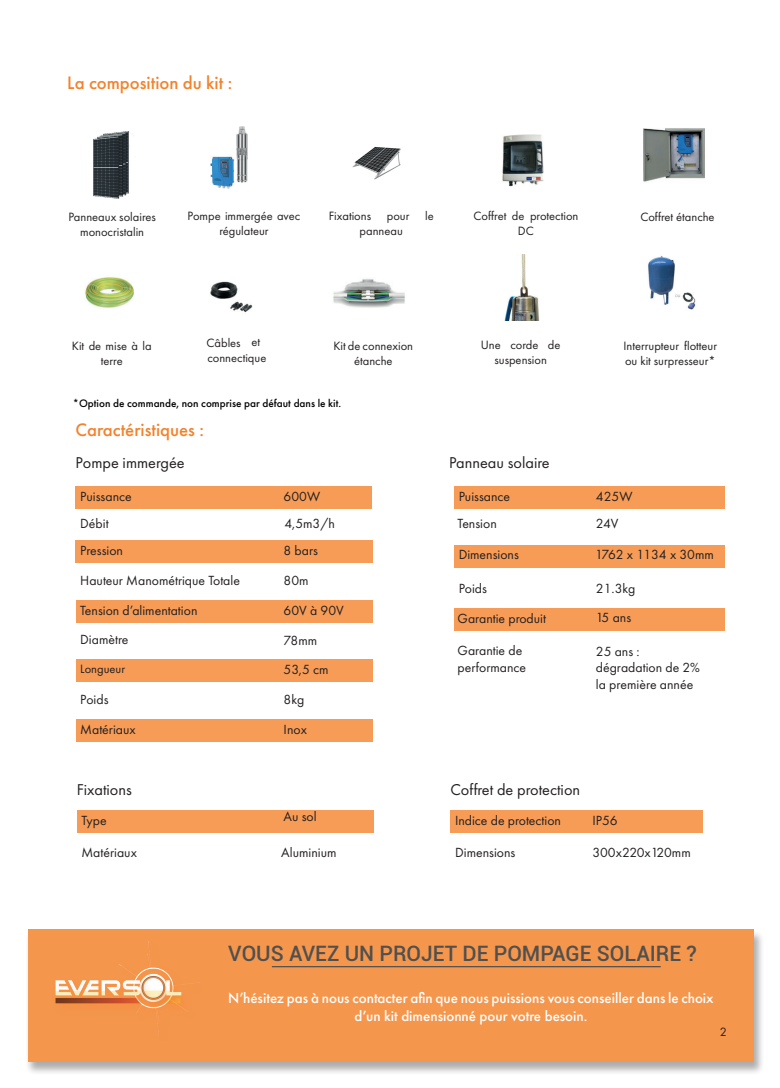
<style>
.page{position:relative;width:780px;height:1088px;background:#fff}
.page>*{position:absolute;margin:0;border:0;box-sizing:border-box;transform-origin:0 0}
.t1{font:500 21.25px "Roboto";color:#50504f}
.t2{font:500 18.75px "Futura PT";color:#f4822b}
.t3{font:16.25px "Futura PT";color:#231f20}
.t4{font:500 15px/18px "Futura PT";color:#fff;text-align:center}
.t5{font:13.75px/16.5px "Futura PT";color:#231f20}
.t6{font:12.5px/15px "Futura PT";color:#231f20;text-align:center}
.t7{font:500 11.25px "Futura PT";color:#000}
</style>
<div class="page">
<img style="left:210px;top:126px;width:38px;height:63px">
<img style="left:502px;top:134px;width:42px;height:53px">
<img style="left:643px;top:128px;width:61px;height:54px">
<img style="left:85px;top:277px;width:48px;height:31px">
<img style="left:210px;top:281px;width:43px;height:32px">
<img style="left:333px;top:278px;width:72px;height:30px">
<img style="left:504px;top:255px;width:36px;height:65px">
<img style="left:648px;top:256px;width:48px;height:54px">
<img style="left:352px;top:146px;width:49px;height:34px">
<img style="left:94px;top:131px;width:40px;height:68px">
<div style="left:25px;top:929px;width:739px;height:147px;background:#231f20;opacity:.44"></div>
<div style="left:28px;top:929px;width:726px;height:133px;background:#f5964d"></div>
<img style="left:55px;top:941px;width:144px;height:94px">
<div style="left:77px;top:719px;width:296px;height:23px;background:#f69c57"></div>
<div style="left:77px;top:659px;width:296px;height:23px;background:#f69c57"></div>
<div style="left:77px;top:600px;width:296px;height:23px;background:#f69c57"></div>
<div style="left:75px;top:541px;width:298px;height:22px;background:#f69c57"></div>
<div style="left:75px;top:486px;width:297px;height:23px;background:#f69c57"></div>
<div style="left:454px;top:486px;width:270px;height:23px;background:#f69c57"></div>
<div style="left:454px;top:545px;width:270px;height:22px;background:#f69c57"></div>
<div style="left:454px;top:608px;width:270px;height:23px;background:#f69c57"></div>
<div style="left:77px;top:810px;width:296px;height:23px;background:#f69c57"></div>
<div style="left:450px;top:810px;width:253px;height:23px;background:#f69c57"></div>
<hr style="left:272px;top:966px;width:388px;height:1px;background:#50504f">
<h2 class="t2" style="left:67px;top:72px;width:166px">La composition du kit :</h2>
<p class="t6" style="left:68px;top:210px;width:89px">Panneaux solaires monocristalin</p>
<p class="t6" style="left:187px;top:208px;width:114px">Pompe immergée avec régulateur</p>
<p class="t6" style="left:329px;top:208px;width:44px">Fixations</p>
<p class="t6" style="left:387px;top:208px;width:24px">pour</p>
<p class="t6" style="left:425px;top:208px;width:10px">le</p>
<p class="t6" style="left:359px;top:223px;width:45px">panneau</p>
<p class="t6" style="left:473px;top:208px;width:106px">Coffret de protection<br>DC</p>
<p class="t6" style="left:640px;top:210px;width:76px">Coffret étanche</p>
<p class="t6" style="left:72px;top:338px;width:81px">Kit de mise à la terre</p>
<p class="t6" style="left:206px;top:336px;width:61px;text-align:left">Câbles et connectique</p>
<p class="t6" style="left:333px;top:338px;width:81px">Kit de connexion étanche</p>
<p class="t6" style="left:481px;top:337px;width:81px">Une corde de suspension</p>
<p class="t6" style="left:623px;top:338px;width:95px;text-align:left">Interrupteur flotteur ou kit surpresseur*</p>
<p class="t7" style="left:73px;top:397px;width:270px">*Option de commande, non comprise par défaut dans le kit.</p>
<h2 class="t2" style="left:75px;top:418px;width:130px">Caractéristiques :</h2>
<p class="t3" style="left:75px;top:453px;width:111px">Pompe immergée</p>
<p class="t5" style="left:80px;top:488px;width:53px">Puissance</p>
<p class="t5" style="left:283px;top:488px;width:38px">600W</p>
<p class="t5" style="left:80px;top:515px;width:30px">Débit</p>
<p class="t5" style="left:284px;top:515px;width:52px">4,5m3/h</p>
<p class="t5" style="left:80px;top:542px;width:44px">Pression</p>
<p class="t5" style="left:283px;top:542px;width:36px">8 bars</p>
<p class="t5" style="left:80px;top:572px;width:161px">Hauteur Manométrique Totale</p>
<p class="t5" style="left:283px;top:572px;width:27px">80m</p>
<p class="t5" style="left:80px;top:602px;width:119px">Tension d’alimentation</p>
<p class="t5" style="left:283px;top:602px;width:62px">60V à 90V</p>
<p class="t5" style="left:80px;top:631px;width:50px">Diamètre</p>
<p class="t5" style="left:283px;top:632px;width:35px">78mm</p>
<p class="t6" style="left:80px;top:661px;width:46px">Longueur</p>
<p class="t5" style="left:283px;top:661px;width:46px">53,5 cm</p>
<p class="t5" style="left:80px;top:691px;width:30px">Poids</p>
<p class="t5" style="left:283px;top:691px;width:22px">8kg</p>
<p class="t5" style="left:80px;top:721px;width:57px">Matériaux</p>
<p class="t5" style="left:283px;top:721px;width:25px">Inox</p>
<p class="t3" style="left:77px;top:780px;width:57px">Fixations</p>
<p class="t5" style="left:81px;top:812px;width:27px">Type</p>
<p class="t5" style="left:283px;top:808px;width:35px">Au sol</p>
<p class="t5" style="left:81px;top:844px;width:57px">Matériaux</p>
<p class="t5" style="left:281px;top:844px;width:57px">Aluminium</p>
<p class="t3" style="left:449px;top:453px;width:102px">Panneau solaire</p>
<p class="t5" style="left:458px;top:488px;width:53px">Puissance</p>
<p class="t5" style="left:596px;top:488px;width:38px">425W</p>
<p class="t5" style="left:457px;top:515px;width:41px">Tension</p>
<p class="t5" style="left:596px;top:515px;width:24px">24V</p>
<p class="t5" style="left:458px;top:546px;width:62px">Dimensions</p>
<p class="t5" style="left:595px;top:546px;width:120px">1762 x 1134 x 30mm</p>
<p class="t5" style="left:458px;top:580px;width:30px">Poids</p>
<p class="t5" style="left:596px;top:580px;width:41px">21.3kg</p>
<p class="t5" style="left:457px;top:610px;width:90px">Garantie produit</p>
<p class="t5" style="left:596px;top:609px;width:37px">15 ans</p>
<p class="t5" style="left:457px;top:642px;width:70px">Garantie de performance</p>
<p class="t5" style="left:596px;top:643px;width:106px">25 ans : dégradation de 2% la première année</p>
<p class="t3" style="left:450px;top:780px;width:131px">Coffret de protection</p>
<p class="t5" style="left:455px;top:812px;width:107px">Indice de protection</p>
<p class="t5" style="left:592px;top:812px;width:27px">IP56</p>
<p class="t5" style="left:455px;top:844px;width:62px">Dimensions</p>
<p class="t5" style="left:592px;top:844px;width:100px">300x220x120mm</p>
<h1 class="t1" style="left:228px;top:938px;width:470px">VOUS AVEZ UN PROJET DE POMPAGE SOLAIRE ?</h1>
<p class="t4" style="left:228px;top:989px;width:487px">N’hésitez pas à nous contacter afin que nous puissions vous conseiller dans le choix d’un kit dimensionné pour votre besoin.</p>
<p class="t6" style="left:719px;top:1024px;width:9px">2</p>
</div>
